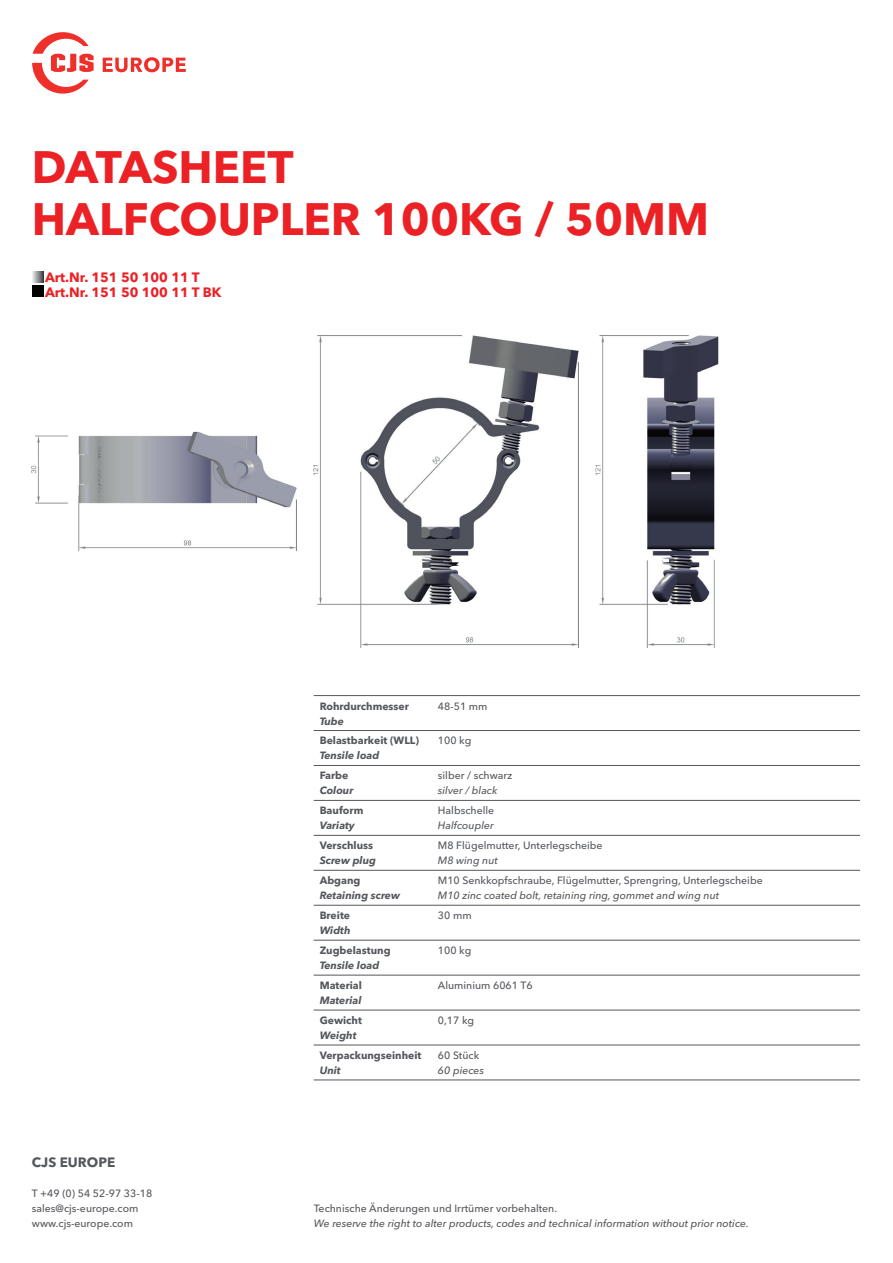
<style>
.page{position:relative;width:893px;height:1263px;background:#fff}
.page>*{position:absolute;margin:0;border:0;box-sizing:border-box;transform-origin:0 0}
.t1{font:700 45px/52.5px "Avenir Next LT Pro";color:#eb2125}
.t2{font:700 13.5px/15px "Avenir Next LT Pro";color:#eb2125}
.t3{font:700 13.5px "Avenir Next LT Pro";color:#54575c}
.t4{font:500 10.5px/15px "Avenir Next LT Pro";color:#54575c}
.t5{font:italic 500 10.5px "Avenir Next LT Pro";color:#54575c}
.t6{font:700 10.5px "Avenir Next LT Pro";color:#54575c}
.t7{font:italic 700 10.5px "Avenir Next LT Pro";color:#54575c}
</style>
<div class="page">
<img style="left:32px;top:432px;width:265px;height:119px">
<img style="left:314px;top:336px;width:265px;height:311px">
<img style="left:595px;top:336px;width:123px;height:311px">
<svg style="left:103px;top:57px;width:83px;height:15px"></svg>
<svg style="left:32px;top:32px;width:62px;height:62px"></svg>
<div style="left:32px;top:285px;width:11px;height:11px;background:#000"></div>
<svg style="left:32px;top:271px;width:11px;height:12px"></svg>
<hr style="left:314px;top:695px;width:546px;height:1px;background:#54575c">
<hr style="left:314px;top:730px;width:546px;height:1px;background:#54575c">
<hr style="left:314px;top:765px;width:546px;height:1px;background:#54575c">
<hr style="left:314px;top:800px;width:546px;height:1px;background:#54575c">
<hr style="left:314px;top:835px;width:546px;height:1px;background:#54575c">
<hr style="left:314px;top:870px;width:546px;height:1px;background:#54575c">
<hr style="left:314px;top:905px;width:546px;height:1px;background:#54575c">
<hr style="left:314px;top:940px;width:546px;height:1px;background:#54575c">
<hr style="left:314px;top:975px;width:546px;height:1px;background:#54575c">
<hr style="left:314px;top:1010px;width:546px;height:1px;background:#54575c">
<hr style="left:314px;top:1045px;width:546px;height:1px;background:#54575c">
<hr style="left:314px;top:1080px;width:546px;height:1px;background:#54575c">
<h1 class="t1" style="left:32px;top:141px;width:263px">datashee t halfcoup</h1>
<h1 class="t1" style="left:280px;top:193px;width:431px">ler 100kg / 50mm</h1>
<p class="t2" style="left:45px;top:269px;width:177px">Art.Nr. 151 50 100 11 T<br>Art.Nr. 151 50 100 11 T BK</p>
<p class="t3" style="left:32px;top:1154px;width:85px">CJS EUROPE</p>
<p class="t4" style="left:32px;top:1186px;width:122px">T +49 (0) 54 52-97 33-18 sales@cjs-europe.com www.cjs-europe.com</p>
<p class="t6" style="left:320px;top:699px;width:91px">Rohrdurchmesser</p>
<p class="t7" style="left:320px;top:714px;width:26px">Tube</p>
<p class="t4" style="left:438px;top:698px;width:51px">48-51 mm</p>
<p class="t6" style="left:320px;top:734px;width:101px">Belastbarkeit (WLL)</p>
<p class="t7" style="left:320px;top:749px;width:61px">Tensile load</p>
<p class="t4" style="left:438px;top:733px;width:35px">100 kg</p>
<p class="t6" style="left:320px;top:769px;width:30px">Farbe</p>
<p class="t7" style="left:320px;top:784px;width:35px">Colour</p>
<p class="t4" style="left:438px;top:768px;width:76px">silber / schwarz</p>
<p class="t5" style="left:438px;top:784px;width:61px">silver / black</p>
<p class="t6" style="left:320px;top:804px;width:45px">Bauform</p>
<p class="t7" style="left:320px;top:819px;width:37px">Variaty</p>
<p class="t4" style="left:438px;top:803px;width:58px">Halbschelle</p>
<p class="t5" style="left:438px;top:819px;width:57px">Halfcoupler</p>
<p class="t6" style="left:320px;top:839px;width:55px">Verschluss</p>
<p class="t7" style="left:320px;top:854px;width:58px">Screw plug</p>
<p class="t4" style="left:438px;top:838px;width:166px">M8 Flügelmutter, Unterlegscheibe</p>
<p class="t5" style="left:438px;top:854px;width:61px">M8 wing nut</p>
<p class="t6" style="left:320px;top:874px;width:42px">Abgang</p>
<p class="t7" style="left:320px;top:889px;width:82px">Retaining screw</p>
<p class="t4" style="left:438px;top:873px;width:326px">M10 Senkkopfschraube, Flügelmutter, Sprengring, Unterlegscheibe</p>
<p class="t5" style="left:438px;top:889px;width:283px">M10 zinc coated bolt, retaining ring, gommet and wing nut</p>
<p class="t6" style="left:320px;top:909px;width:32px">Breite</p>
<p class="t7" style="left:320px;top:924px;width:32px">Width</p>
<p class="t4" style="left:438px;top:908px;width:35px">30 mm</p>
<p class="t6" style="left:320px;top:944px;width:72px">Zugbelastung</p>
<p class="t7" style="left:320px;top:959px;width:61px">Tensile load</p>
<p class="t4" style="left:438px;top:943px;width:35px">100 kg</p>
<p class="t6" style="left:320px;top:979px;width:44px">Material</p>
<p class="t7" style="left:320px;top:994px;width:43px">Material</p>
<p class="t4" style="left:438px;top:978px;width:96px">Aluminium 6061 T6</p>
<p class="t6" style="left:320px;top:1014px;width:44px">Gewicht</p>
<p class="t7" style="left:320px;top:1029px;width:38px">Weight</p>
<p class="t4" style="left:438px;top:1013px;width:38px">0,17 kg</p>
<p class="t6" style="left:320px;top:1049px;width:103px">Verpackungseinheit</p>
<p class="t7" style="left:320px;top:1064px;width:23px">Unit</p>
<p class="t4" style="left:438px;top:1048px;width:43px">60 Stück</p>
<p class="t5" style="left:438px;top:1064px;width:48px">60 pieces</p>
<p class="t4" style="left:314px;top:1201px;width:245px">Technische Änderungen und Irrtümer vorbehalten.</p>
<p class="t5" style="left:314px;top:1217px;width:437px">We reserve the right to alter products, codes and technical information without prior notice.</p>
</div>
